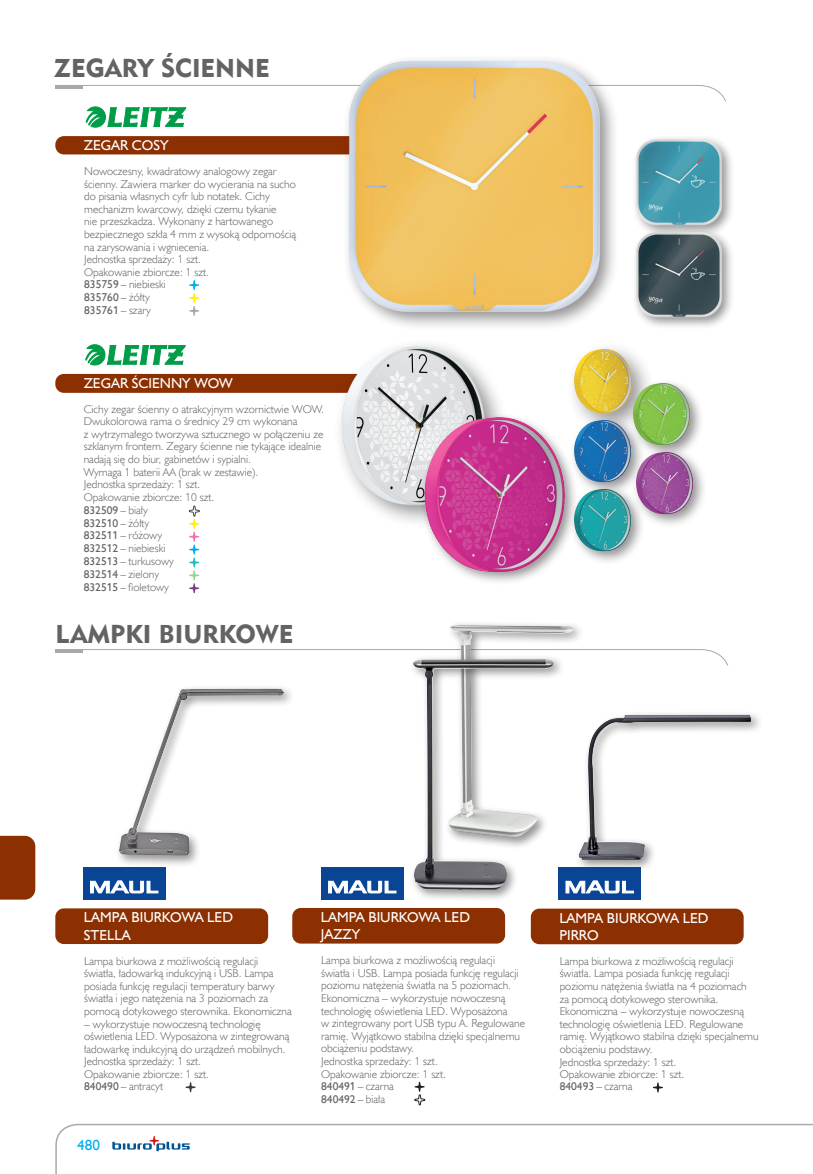
<style>
.page{position:relative;width:813px;height:1174px;background:#fff}
.page>*{position:absolute;margin:0;border:0;box-sizing:border-box;transform-origin:0 0}
.Rozdziały_nie_do_spisu{font:25.65px "Geometric 415 Blk EU";color:#636366}
.t1{font:15px "Humanst 521 EU";color:#00aeef}
.Nazwa_modułu_A{font:14.4px/17.2px "Humanst 521 EU";color:#fff}
.Nazwa_modułu_starego{font:14.4px "Humanst 521 EU";color:#fff}
.opis_produktów{font:11.4px/12.6px "Humanst 521 Lt EU";color:#636366}
.opis_produktów-2{font:11.4px "Humanst 521 EU";color:#636366}
.s1{font-family:"Humanst 521 EU"}
.s2{font-family:"Humanst 521 Lt EU"}
</style>
<div class="page">
<svg style="left:55px;top:1123px;width:757px;height:51px"></svg>
<svg style="left:112px;top:1136px;width:77px;height:15px"></svg>
<div style="left:0;top:836px;width:35px;height:63px;background:#8c2f01"></div>
<div style="left:115px;top:684px;width:181px;height:183px;background:#231f20;opacity:.5"></div>
<img style="left:119px;top:688px;width:165px;height:167px">
<div style="left:574px;top:710px;width:188px;height:162px;background:#231f20;opacity:.5"></div>
<img style="left:578px;top:714px;width:172px;height:145px">
<div style="left:55px;top:908px;width:213px;height:36px;background:#8c2f01;border-radius:9px"></div>
<svg style="left:185px;top:1082px;width:10px;height:10px"></svg>
<div style="left:83px;top:867px;width:82px;height:33px;background:#094594"></div>
<svg style="left:90px;top:881px;width:68px;height:12px"></svg>
<div style="left:530px;top:908px;width:213px;height:36px;background:#8c2f01;border-radius:9px"></div>
<svg style="left:653px;top:1082px;width:9px;height:10px"></svg>
<div style="left:558px;top:867px;width:82px;height:33px;background:#094594"></div>
<svg style="left:565px;top:881px;width:68px;height:12px"></svg>
<div style="left:292px;top:908px;width:213px;height:35px;background:#8c2f01;border-radius:9px"></div>
<svg style="left:414px;top:1081px;width:11px;height:25px"></svg>
<div style="left:321px;top:867px;width:82px;height:33px;background:#094594"></div>
<svg style="left:328px;top:881px;width:68px;height:12px"></svg>
<div style="left:55px;top:136px;width:371px;height:18px;background:#8c2f01;border-radius:9px"></div>
<svg style="left:189px;top:280px;width:10px;height:36px"></svg>
<div style="left:631px;top:134px;width:103px;height:104px;background:#231f20;opacity:.5"></div>
<img style="left:635px;top:139px;width:86px;height:86px">
<div style="left:342px;top:54px;width:277px;height:277px;background:#231f20;opacity:.5"></div>
<img style="left:346px;top:59px;width:256px;height:256px">
<div style="left:631px;top:227px;width:103px;height:103px;background:#231f20;opacity:.5"></div>
<img style="left:635px;top:231px;width:86px;height:87px">
<svg style="left:55px;top:85px;width:671px;height:47px"></svg>
<div style="left:631px;top:447px;width:76px;height:82px;background:#231f20;opacity:.5"></div>
<img style="left:645px;top:460px;width:47px;height:54px">
<div style="left:569px;top:484px;width:76px;height:81px;background:#231f20;opacity:.5"></div>
<img style="left:578px;top:497px;width:53px;height:54px">
<div style="left:565px;top:341px;width:90px;height:95px;background:#231f20;opacity:.5"></div>
<img style="left:573px;top:349px;width:59px;height:64px">
<div style="left:569px;top:415px;width:76px;height:82px;background:#231f20;opacity:.5"></div>
<img style="left:578px;top:419px;width:53px;height:63px">
<div style="left:628px;top:378px;width:76px;height:82px;background:#231f20;opacity:.5"></div>
<img style="left:632px;top:383px;width:58px;height:63px">
<div style="left:55px;top:374px;width:349px;height:19px;background:#8c2f01;border-radius:9px"></div>
<svg style="left:189px;top:505px;width:11px;height:88px"></svg>
<svg style="left:85px;top:344px;width:100px;height:22px"></svg>
<svg style="left:83px;top:649px;width:645px;height:17px"></svg>
<hr style="left:55px;top:649px;width:28px;height:4px;background:#a8a9ad">
<div style="left:332px;top:337px;width:177px;height:192px;background:#231f20;opacity:.5"></div>
<img style="left:339px;top:344px;width:147px;height:162px">
<div style="left:418px;top:412px;width:160px;height:174px;background:#231f20;opacity:.5"></div>
<img style="left:422px;top:416px;width:144px;height:157px">
<div style="left:443px;top:620px;width:142px;height:229px;background:#fff"></div>
<img style="left:447px;top:625px;width:126px;height:29px">
<div style="left:408px;top:654px;width:157px;height:248px;background:#231f20;opacity:.5"></div>
<img style="left:412px;top:659px;width:141px;height:231px">
<p class="Rozdziały_nie_do_spisu" style="left:54px;top:52px;width:217px">ZEGARY ŚCIENNE</p>
<p class="Nazwa_modułu_A" style="left:84px;top:137px;width:86px">ZEGAR COSY</p>
<p class="opis_produktów" style="left:84px;top:165px;width:213px">Nowoczesny, kwadratowy analogowy zegar ścienny. Zawiera marker do wycierania na sucho do pisania własnych cyfr lub notatek. Cichy mechanizm kwarcowy, dzięki czemu tykanie<br>nie przeszkadza. Wykonany z hartowanego bezpiecznego szkła 4 mm z wysoką odpornością na zarysowania i wgniecenia.</p>
<p class="opis_produktów" style="left:84px;top:253px;width:118px">Jednostka sprzedaży: 1 szt.</p>
<p class="opis_produktów" style="left:84px;top:265px;width:126px">Opakowanie zbiorcze: 1 szt.</p>
<p class="opis_produktów" style="left:84px;top:277px;width:83px"><span class="s1">835759</span> – niebieski</p>
<p class="opis_produktów-2" style="left:84px;top:290px;width:67px">835760 <span class="s2">– żółty</span></p>
<p class="opis_produktów-2" style="left:84px;top:303px;width:68px">835761 <span class="s2">– szary</span></p>
<p class="Nazwa_modułu_starego" style="left:84px;top:374px;width:150px">ZEGAR ŚCIENNY WOW</p>
<p class="opis_produktów" style="left:84px;top:402px;width:241px">Cichy zegar ścienny o atrakcyjnym wzornictwie WOW.<br>Dwukolorowa rama o średnicy 29 cm wykonana<br>z wytrzymałego tworzywa sztucznego w połączeniu ze szklanym frontem. Zegary ścienne nie tykające idealnie nadają się do biur, gabinetów i sypialni.<br>Wymaga 1 baterii AA (brak w zestawie).</p>
<p class="opis_produktów" style="left:84px;top:478px;width:118px">Jednostka sprzedaży: 1 szt.</p>
<p class="opis_produktów" style="left:84px;top:490px;width:132px">Opakowanie zbiorcze: 10 szt.</p>
<p class="opis_produktów-2" style="left:84px;top:503px;width:66px">832509 <span class="s2">– biały</span></p>
<p class="opis_produktów-2" style="left:84px;top:515px;width:67px">832510 <span class="s2">– żółty</span></p>
<p class="opis_produktów" style="left:84px;top:529px;width:80px"><span class="s1">832511</span> – różowy</p>
<p class="opis_produktów" style="left:84px;top:542px;width:83px"><span class="s1">832512</span> – niebieski</p>
<p class="opis_produktów" style="left:84px;top:555px;width:92px"><span class="s1">832513</span> – turkusowy</p>
<p class="opis_produktów" style="left:84px;top:568px;width:77px"><span class="s1">832514</span> – zielony</p>
<p class="opis_produktów" style="left:84px;top:580px;width:87px"><span class="s1">832515</span> – fioletowy</p>
<h1 class="Rozdziały_nie_do_spisu" style="left:55px;top:618px;width:239px">LAMPKI BIURKOWE</h1>
<p class="Nazwa_modułu_A" style="left:84px;top:909px;width:151px">LAMPA BIURKOWA LED<br>STELLA</p>
<p class="opis_produktów" style="left:84px;top:954px;width:209px">Lampa biurkowa z możliwością regulacji światła, ładowarką indukcyjną i USB. Lampa posiada funkcję regulacji temperatury barwy światła i jego natężenia na 3 poziomach za pomocą dotykowego sterownika. Ekonomiczna</p>
<p class="opis_produktów" style="left:84px;top:1017px;width:206px">– wykorzystuje nowoczesną technologię oświetlenia LED. Wyposażona w zintegrowaną ładowarkę indukcyjną do urządzeń mobilnych.</p>
<p class="opis_produktów" style="left:84px;top:1055px;width:118px">Jednostka sprzedaży: 1 szt.</p>
<p class="opis_produktów" style="left:84px;top:1067px;width:126px">Opakowanie zbiorcze: 1 szt.</p>
<p class="opis_produktów" style="left:84px;top:1079px;width:80px"><span class="s1">840490</span> – antracyt</p>
<h2 class="t1" style="left:77px;top:1135px;width:24px">480</h2>
<p class="Nazwa_modułu_A" style="left:320px;top:908px;width:151px">LAMPA BIURKOWA LED<br>JAZZY</p>
<p class="opis_produktów" style="left:321px;top:953px;width:205px">Lampa biurkowa z możliwością regulacji światła i USB. Lampa posiada funkcję regulacji poziomu natężenia światła na 5 poziomach.<br>Ekonomiczna – wykorzystuje nowoczesną technologię oświetlenia LED. Wyposażona<br>w zintegrowany port USB typu A. Regulowane ramię. Wyjątkowo stabilna dzięki specjalnemu obciążeniu podstawy.</p>
<p class="opis_produktów" style="left:321px;top:1054px;width:118px">Jednostka sprzedaży: 1 szt.</p>
<p class="opis_produktów" style="left:321px;top:1067px;width:126px">Opakowanie zbiorcze: 1 szt.</p>
<p class="opis_produktów" style="left:321px;top:1079px;width:74px"><span class="s1">840491</span> – czarna</p>
<p class="opis_produktów-2" style="left:321px;top:1091px;width:66px">840492 <span class="s2">– biała</span></p>
<p class="Nazwa_modułu_A" style="left:559px;top:909px;width:151px">LAMPA BIURKOWA LED</p>
<p class="Nazwa_modułu_A" style="left:559px;top:926px;width:41px">PIRRO</p>
<p class="opis_produktów" style="left:559px;top:954px;width:200px">Lampa biurkowa z możliwością regulacji światła. Lampa posiada funkcję regulacji poziomu natężenia światła na 4 poziomach za pomocą dotykowego sterownika.<br>Ekonomiczna – wykorzystuje nowoczesną technologię oświetlenia LED. Regulowane ramię. Wyjątkowo stabilna dzięki specjalnemu obciążeniu podstawy.</p>
<p class="opis_produktów" style="left:559px;top:1055px;width:118px">Jednostka sprzedaży: 1 szt.</p>
<p class="opis_produktów" style="left:559px;top:1067px;width:126px">Opakowanie zbiorcze: 1 szt.</p>
<p class="opis_produktów" style="left:559px;top:1079px;width:74px"><span class="s1">840493</span> – czarna</p>
</div>
